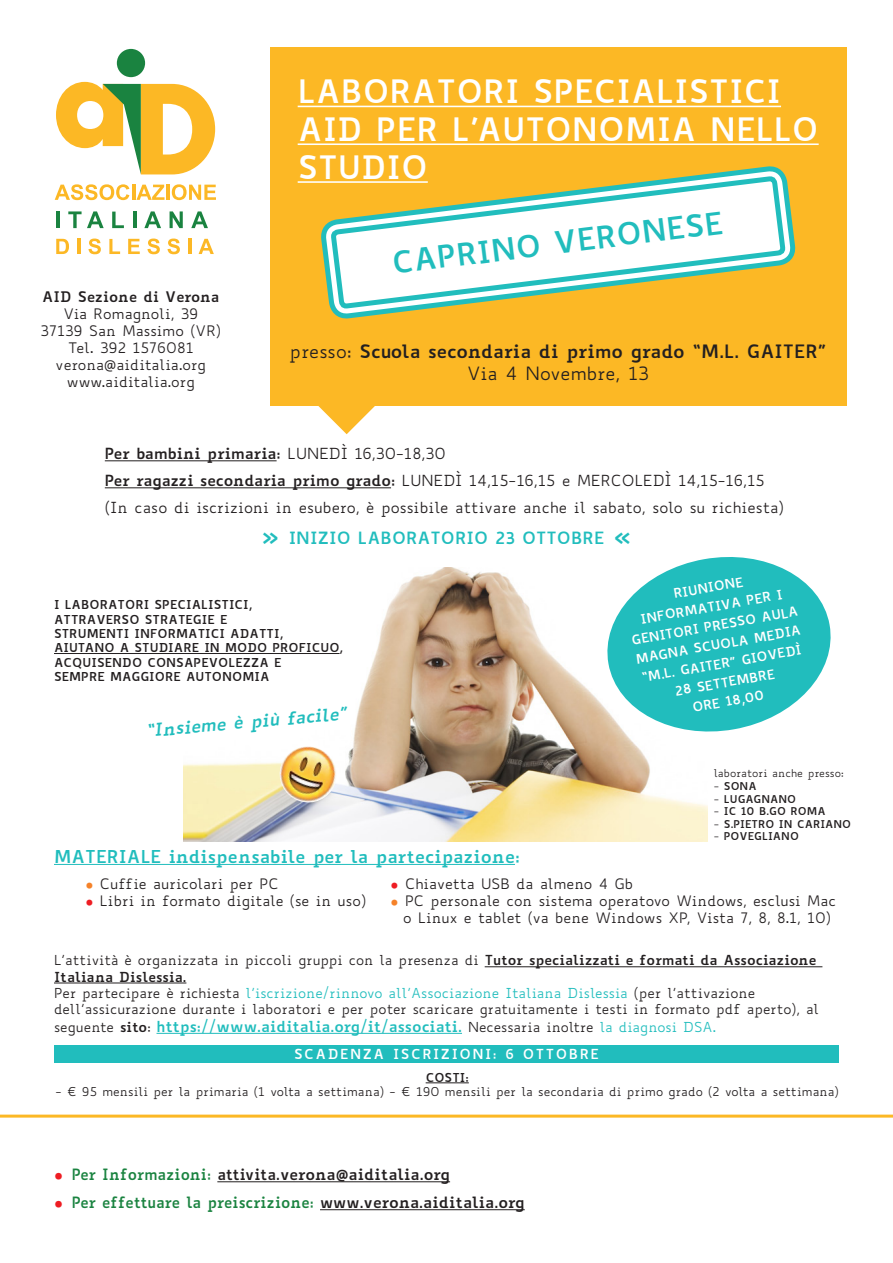
<style>
.page{position:relative;width:893px;height:1263px;background:#fff}
.page>*{position:absolute;margin:0;border:0;box-sizing:border-box;transform-origin:0 0}
.t1{font:700 31.5px "Biancoenero";color:#fff}
.t2{font:700 30px "Biancoenero";color:#21bdbd}
.t3{font:700 18px "Biancoenero";color:#231f20}
.t4{font:18px "Biancoenero";color:#231f20}
.t5{font:700 17.4px "Biancoenero";color:#21bdbd}
.t6{font:italic 700 17.1px "Biancoenero";color:#21bdbd}
.t7{font:700 16.5px "Biancoenero";color:#21bdbd}
.t8{font:700 15.3px "Biancoenero";color:#1a8340;scale:.95 1}
.t9{font:700 15.3px "Biancoenero";color:#231f20;scale:.95 1}
.t10{font:15px "Biancoenero";color:#231f20}
.t11{font:700 15px "Biancoenero";color:#231f20}
.t12{font:700 14.85px "Biancoenero";color:#21bdbd}
.t13{font:14.25px "Biancoenero";color:#231f20}
.t14{font:700 14.25px "Biancoenero";color:#231f20}
.t15{font:14.1px "Biancoenero";color:#231f20}
.t16{font:700 13.5px/16.2px "Biancoenero";color:#231f20}
.t17{font:13.5px "Biancoenero";color:#231f20}
.t18{font:13.5px "Biancoenero";color:#21bdbd}
.t19{font:700 13.5px "Biancoenero";letter-spacing:.11em;color:#fff}
.t20{font:700 12.75px "Biancoenero";color:#fff}
.t21{font:700 12px/14.4px "Biancoenero";color:#231f20}
.t22{font:12px "Biancoenero";color:#231f20}
.t23{font:700 10.5px "Biancoenero";color:#231f20}
.t24{font:10.5px "Biancoenero";color:#231f20}
.s1{font-weight:400}
.s2{font-weight:700}
.s3{font-size:22.5px}
.s4{color:#231f20}
.s5{font-weight:400;font-size:13.5px;color:#231f20}
.s6{font-size:13.5px;color:#231f20}
.s7{font-weight:400;font-size:13.5px}
.s8{color:#1a8340}
</style>
<div class="page">
<img style="left:184px;top:567px;width:523px;height:274px">
<svg style="left:56px;top:82px;width:159px;height:92px"></svg>
<div style="left:117px;top:49px;width:28px;height:28px;background:#1a8340;border-radius:50%"></div>
<svg style="left:55px;top:184px;width:74px;height:16px"></svg>
<hr style="left:132px;top:185px;width:3px;height:15px;background:#fcb825">
<svg style="left:136px;top:185px;width:28px;height:15px"></svg>
<hr style="left:166px;top:185px;width:3px;height:15px;background:#fcb825">
<svg style="left:172px;top:184px;width:44px;height:16px"></svg>
<hr style="left:56px;top:211px;width:4px;height:17px;background:#1a8340">
<svg style="left:68px;top:211px;width:36px;height:17px"></svg>
<svg style="left:112px;top:212px;width:12px;height:16px"></svg>
<hr style="left:133px;top:211px;width:3px;height:17px;background:#1a8340">
<svg style="left:144px;top:211px;width:17px;height:17px"></svg>
<svg style="left:170px;top:211px;width:13px;height:17px"></svg>
<svg style="left:191px;top:211px;width:17px;height:17px"></svg>
<svg style="left:56px;top:239px;width:13px;height:15px"></svg>
<hr style="left:77px;top:239px;width:3px;height:15px;background:#fcb825">
<svg style="left:88px;top:239px;width:13px;height:15px"></svg>
<svg style="left:109px;top:239px;width:11px;height:15px"></svg>
<svg style="left:128px;top:239px;width:12px;height:15px"></svg>
<svg style="left:147px;top:239px;width:13px;height:15px"></svg>
<svg style="left:167px;top:239px;width:13px;height:15px"></svg>
<hr style="left:188px;top:239px;width:3px;height:15px;background:#fcb825">
<svg style="left:199px;top:239px;width:15px;height:15px"></svg>
<hr style="left:217px;top:1181px;width:233px;height:1px;background:#231f20">
<hr style="left:320px;top:1209px;width:205px;height:1px;background:#231f20">
<svg style="left:302px;top:405px;width:90px;height:29px"></svg>
<div style="left:270px;top:47px;width:576px;height:358px;background:#fcb825"></div>
<hr style="left:426px;top:1082px;width:43px;height:1px;background:#231f20">
<svg style="left:600px;top:557px;width:231px;height:183px;fill:#21bdbd"></svg>
<svg style="left:323px;top:168px;width:471px;height:149px"></svg>
<svg style="left:333px;top:178px;width:456px;height:129px"></svg>
<img style="left:276px;top:746px;width:64px;height:60px">
<hr style="left:0;top:1114px;width:893px;height:3px;background:#fcb825">
<hr style="left:54px;top:864px;width:461px;height:1px;background:#21bdbd">
<hr style="left:105px;top:460px;width:172px;height:1px;background:#231f20">
<hr style="left:105px;top:487px;width:286px;height:1px;background:#231f20">
<hr style="left:298px;top:106px;width:483px;height:1px;background:#fff">
<hr style="left:298px;top:143px;width:521px;height:2px;background:#fff">
<hr style="left:298px;top:181px;width:130px;height:2px;background:#fff">
<hr style="left:485px;top:966px;width:337px;height:1px;background:#231f20">
<hr style="left:54px;top:983px;width:132px;height:1px;background:#231f20">
<hr style="left:157px;top:1033px;width:305px;height:1px;background:#21bdbd">
<hr style="left:54px;top:653px;width:286px;height:1px;background:#231f20">
<div style="left:54px;top:1045px;width:785px;height:17px;background:#21bdbd"></div>
<p class="t1" style="left:298px;top:64px;width:485px">LABORATORI SPECIALISTICI</p>
<p class="t1" style="left:298px;top:102px;width:522px">AID PER L’AUTONOMIA NELLO</p>
<p class="t1" style="left:298px;top:140px;width:132px">STUDIO</p>
<p class="t14" style="left:42px;top:284px;width:179px">AID Sezione di Verona</p>
<p class="t13" style="left:63px;top:304px;width:137px">Via Romagnoli, 39</p>
<p class="t13" style="left:41px;top:321px;width:182px">37139 San Massimo (VR)</p>
<p class="t13" style="left:68px;top:338px;width:127px">Tel. 392 1576081</p>
<p class="t13" style="left:56px;top:356px;width:152px">verona@aiditalia.org</p>
<p class="t13" style="left:67px;top:373px;width:130px">www.aiditalia.org</p>
<p class="t2" style="left:389px;top:237px;width:335px;rotate:-7deg">CAPRINO VERONESE</p>
<p class="t3" style="left:290px;top:335px;width:538px"><span class="s1">presso:</span> Scuola secondaria di primo grado “M.L. GAITER”</p>
<p class="t4" style="left:467px;top:361px;width:183px">Via 4 Novembre, 13</p>
<p class="t11" style="left:105px;top:441px;width:342px">Per bambini primaria: <span class="s1">LUNEDÌ 16,30-18,30</span></p>
<p class="t10" style="left:105px;top:471px;width:661px"><span class="s2">Per ragazzi secondaria primo grado:</span> LUNEDÌ 14,15-16,15 e MERCOLEDÌ 14,15-16,15</p>
<p class="t10" style="left:105px;top:498px;width:681px">(In caso di iscrizioni in esubero, è possibile attivare anche il sabato, solo su richiesta)</p>
<p class="t7" style="left:261px;top:523px;width:372px"><span class="s3">»</span> INIZIO LABORATORIO 23 OTTOBRE <span class="s3">«</span></p>
<p class="t21" style="left:54px;top:596px;width:200px">I LABORATORI SPECIALISTICI,</p>
<p class="t21" style="left:54px;top:610px;width:175px">ATTRAVERSO STRATEGIE E</p>
<p class="t21" style="left:54px;top:625px;width:231px">STRUMENTI INFORMATICI ADATTI,</p>
<p class="t21" style="left:54px;top:639px;width:291px">AIUTANO A STUDIARE IN MODO PROFICUO,<br>ACQUISENDO CONSAPEVOLEZZA E</p>
<p class="t21" style="left:54px;top:668px;width:217px">SEMPRE MAGGIORE AUTONOMIA</p>
<p class="t6" style="left:145px;top:716px;width:203px;rotate:-5deg">“Insieme è più facile”</p>
<p class="t20" style="left:672px;top:583px;width:72px;rotate:-10deg">RIUNIONE</p>
<p class="t20" style="left:639px;top:608px;width:145px;rotate:-10deg">INFORMATIVA PER I</p>
<p class="t20" style="left:630px;top:629px;width:170px;rotate:-10deg">GENITORI PRESSO AULA</p>
<p class="t20" style="left:634px;top:648px;width:169px;rotate:-10deg">MAGNA SCUOLA MEDIA</p>
<p class="t20" style="left:640px;top:666px;width:163px;rotate:-10deg">“M.L. GAITER” GIOVEDÌ</p>
<p class="t20" style="left:673px;top:680px;width:103px;rotate:-10deg">28 SETTEMBRE</p>
<p class="t20" style="left:691px;top:697px;width:74px;rotate:-10deg">ORE 18,00</p>
<p class="t24" style="left:714px;top:766px;width:132px">laboratori anche presso:</p>
<p class="t23" style="left:714px;top:777px;width:44px"><span class="s1">-</span> SONA</p>
<p class="t23" style="left:714px;top:789px;width:84px"><span class="s1">-</span> LUGAGNANO</p>
<p class="t23" style="left:714px;top:802px;width:113px"><span class="s1">-</span> IC 10 B.GO ROMA</p>
<p class="t23" style="left:714px;top:815px;width:139px"><span class="s1">-</span> S.PIETRO IN CARIANO</p>
<p class="t23" style="left:714px;top:827px;width:87px"><span class="s1">-</span> POVEGLIANO</p>
<p class="t5" style="left:54px;top:841px;width:467px">MATERIALE indispensabile per la partecipazione:</p>
<p class="t15" style="left:100px;top:874px;width:180px">Cuffie auricolari per PC</p>
<p class="t15" style="left:405px;top:874px;width:230px">Chiavetta USB da almeno 4 Gb</p>
<p class="t15" style="left:100px;top:891px;width:268px">Libri in formato digitale (se in uso)</p>
<p class="t15" style="left:405px;top:891px;width:433px">PC personale con sistema operatovo Windows, esclusi Mac</p>
<p class="t15" style="left:403px;top:908px;width:429px">o Linux e tablet (va bene Windows XP, Vista 7, 8, 8.1, 10)</p>
<p class="t16" style="left:54px;top:951px;width:764px"><span class="s1">L’attività è organizzata in piccoli gruppi con la presenza di</span> Tutor specializzati e formati da Associazione<br>Italiana Dislessia.</p>
<p class="t18" style="left:54px;top:984px;width:703px"><span class="s4">Per partecipare è richiesta</span> l’iscrizione/rinnovo all’Associazione Italiana Dislessia <span class="s4">(per l’attivazione</span></p>
<p class="t17" style="left:54px;top:1000px;width:767px">dell’assicurazione durante i laboratori e per poter scaricare gratuitamente i testi in formato pdf aperto), al</p>
<p class="t12" style="left:54px;top:1013px;width:663px"><span class="s5">seguente</span> <span class="s6">sito</span><span class="s5">:</span> https://www.aiditalia.org/it/associati. <span class="s5">Necessaria inoltre</span> <span class="s7">la diagnosi DSA.</span></p>
<p class="t19" style="left:294px;top:1042px;width:306px">SCADENZA ISCRIZIONI: 6 OTTOBRE</p>
<p class="t21" style="left:426px;top:1068px;width:45px">COSTI:</p>
<p class="t22" style="left:56px;top:1083px;width:785px">- € 95 mensili per la primaria (1 volta a settimana) - € 190 mensili per la secondaria di primo grado (2 volta a settimana)</p>
<p class="t9" style="left:72px;top:1161px;width:400px"><span class="s8">Per Informazioni:</span> attivita.verona@aiditalia.org</p>
<p class="t8" style="left:72px;top:1189px;width:478px">Per effettuare la preiscrizione: <span class="s4">www.verona.aiditalia.org</span></p>
</div>
